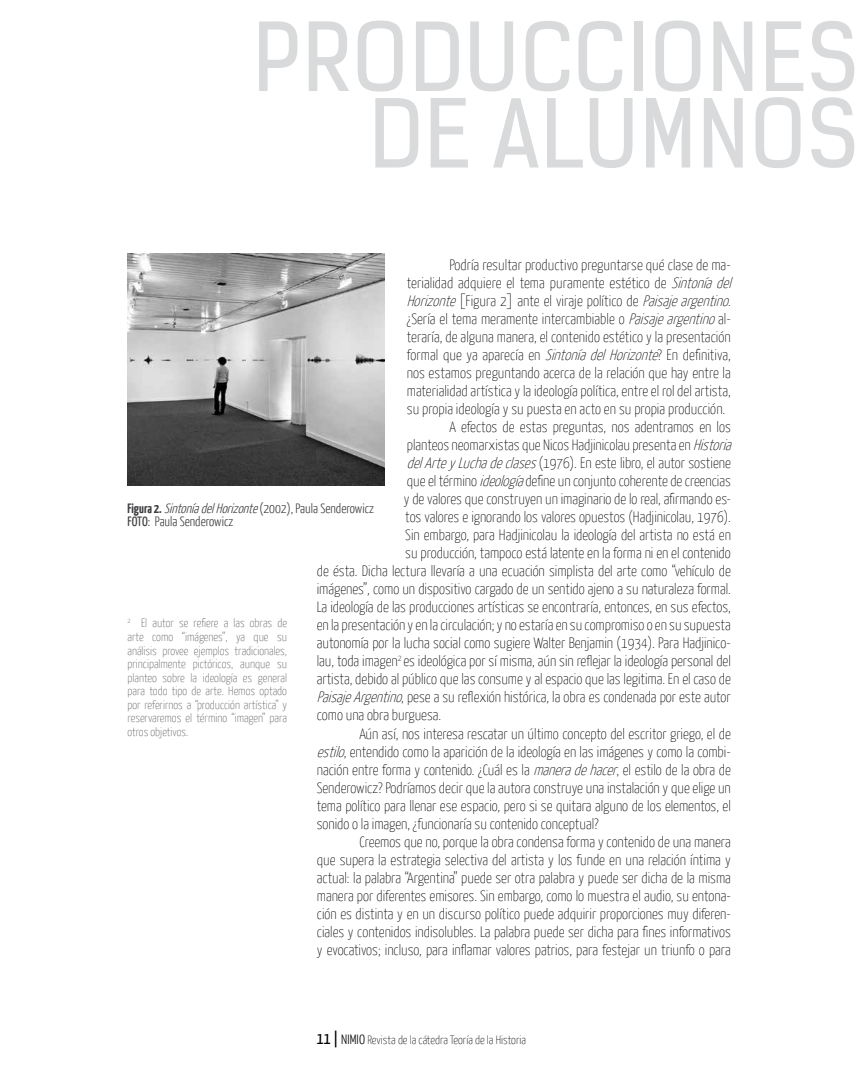
<style>
.page{position:relative;width:859px;height:1085px;background:#fff}
.page>*{position:absolute;margin:0;border:0;box-sizing:border-box;transform-origin:0 0}
.t1{font:90px "Kelson Sans";color:#d9dadb}
.t2{font:100 15px "Yanone Kaffeesatz";color:#000}
.t3{font:300 13.5px/13.5px "Yanone Kaffeesatz";color:#3e3d40}
.t4{font:100 12px/13.5px "Yanone Kaffeesatz";color:#58585a;text-align:justify}
.t5{font:100 12px "Yanone Kaffeesatz";color:#000}
.s1{font-style:italic}
.s2{font-weight:700}
.s3{font-weight:400}
.s4{font-weight:400;font-size:16.5px}
.s5{font-weight:300;font-size:13.5px}
</style>
<div class="page">
<img style="left:128px;top:253px;width:257px;height:232px">
<h1 class="t1" style="left:253px;top:2px;width:100px">PRODUCCION</h1>
<h1 class="t1" style="left:760px;top:2px;width:92px">ES</h1>
<h1 class="t1" style="left:369px;top:78px;width:176px">DE ALUMNOS</h1>
<p class="t2" style="left:449px;top:256px;width:283px">Podría resultar productivo preguntarse qué clase de ma-</p>
<p class="t2" style="left:407px;top:274px;width:330px">terialidad adquiere el tema puramente estético de <span class="s1">Sintoníadel</span></p>
<p class="t2" style="left:407px;top:292px;width:327px"><span class="s1">Horizonte</span>[Figura 2] ante el viraje político de <span class="s1">Paisajeargentino</span>.</p>
<p class="t2" style="left:407px;top:310px;width:325px">¿Sería el tema meramente intercambiable o <span class="s1">Paisajeargentino</span>al-</p>
<p class="t2" style="left:407px;top:328px;width:325px">teraría, de alguna manera, el contenido estético y la presentación</p>
<p class="t2" style="left:407px;top:346px;width:326px">formal que ya aparecía en <span class="s1">SintoníadelHorizonte</span>? En definitiva,</p>
<p class="t2" style="left:407px;top:364px;width:326px">nos estamos preguntando acerca de la relación que hay entre la</p>
<p class="t2" style="left:407px;top:382px;width:326px">materialidad artística y la ideología política, entre el rol del artista,</p>
<p class="t2" style="left:407px;top:400px;width:320px">su propia ideología y su puesta en acto en su propia producción.</p>
<p class="t2" style="left:449px;top:418px;width:283px">A efectos de estas preguntas, nos adentramos en los</p>
<p class="t2" style="left:407px;top:436px;width:330px">planteos neomarxistas que Nicos Hadjinicolau presenta en <span class="s1">Historia</span></p>
<p class="t2" style="left:407px;top:454px;width:326px"><span class="s1">delArtey Luchadeclases</span>(1976). En este libro, el autor sostiene</p>
<p class="t2" style="left:407px;top:472px;width:326px">que el término <span class="s1">ideología</span>define un conjunto coherente de creencias</p>
<p class="t2" style="left:404px;top:490px;width:328px">y de valores que construyen un imaginario de lo real, afirmando es-</p>
<p class="t2" style="left:405px;top:508px;width:327px">tos valores e ignorando los valores opuestos (Hadjinicolau, 1976).</p>
<p class="t2" style="left:405px;top:526px;width:327px">Sin embargo, para Hadjinicolau la ideología del artista no está en</p>
<p class="t2" style="left:405px;top:544px;width:327px">su producción, tampoco está latente en la forma ni en el contenido</p>
<p class="t2" style="left:317px;top:562px;width:416px">de ésta. Dicha lectura llevaría a una ecuación simplista del arte como “vehículo de</p>
<p class="t2" style="left:317px;top:580px;width:416px">imágenes”, como un dispositivo cargado de un sentido ajeno a su naturaleza formal.</p>
<p class="t2" style="left:317px;top:598px;width:416px">La ideología de las producciones artísticas se encontraría, entonces, en sus efectos,</p>
<p class="t2" style="left:317px;top:616px;width:415px">en la presentación y en la circulación; y no estaría en su compromiso o en su supuesta</p>
<p class="t2" style="left:317px;top:634px;width:416px">autonomía por la lucha social como sugiere Walter Benjamin (1934). Para Hadjinico-</p>
<p class="t2" style="left:317px;top:652px;width:415px">lau, toda imagen<sup>2</sup> es ideológica por sí misma, aún sin reflejar la ideología personal del</p>
<p class="t2" style="left:317px;top:670px;width:416px">artista, debido al público que las consume y al espacio que las legitima. En el caso de</p>
<p class="t2" style="left:317px;top:688px;width:416px"><span class="s1">PaisajeArgentino</span>, pese a su reflexión histórica, la obra es condenada por este autor</p>
<p class="t2" style="left:317px;top:706px;width:126px">como una obra burguesa.</p>
<p class="t2" style="left:359px;top:724px;width:373px">Aún así, nos interesa rescatar un último concepto del escritor griego, el de</p>
<p class="t2" style="left:317px;top:742px;width:415px"><span class="s1">estilo</span>, entendido como la aparición de la ideología en las imágenes y como la combi-</p>
<p class="t2" style="left:317px;top:760px;width:416px">nación entre forma y contenido. ¿Cuál es la <span class="s1">maneradehacer</span>, el estilo de la obra de</p>
<p class="t2" style="left:317px;top:778px;width:416px">Senderowicz? Podríamos decir que la autora construye una instalación y que elige un</p>
<p class="t2" style="left:317px;top:796px;width:416px">tema político para llenar ese espacio, pero si se quitara alguno de los elementos, el</p>
<p class="t2" style="left:317px;top:814px;width:283px">sonido o la imagen, ¿funcionaría su contenido conceptual?</p>
<p class="t2" style="left:359px;top:832px;width:373px">Creemos que no, porque la obra condensa forma y contenido de una manera</p>
<p class="t2" style="left:317px;top:850px;width:415px">que supera la estrategia selectiva del artista y los funde en una relación íntima y</p>
<p class="t2" style="left:317px;top:868px;width:416px">actual: la palabra “Argentina” puede ser otra palabra y puede ser dicha de la misma</p>
<p class="t2" style="left:317px;top:886px;width:416px">manera por diferentes emisores. Sin embargo, como lo muestra el audio, su entona-</p>
<p class="t2" style="left:317px;top:904px;width:416px">ción es distinta y en un discurso político puede adquirir proporciones muy diferen-</p>
<p class="t2" style="left:317px;top:922px;width:415px">ciales y contenidos indisolubles. La palabra puede ser dicha para fines informativos</p>
<p class="t2" style="left:317px;top:940px;width:416px">y evocativos; incluso, para inflamar valores patrios, para festejar un triunfo o para</p>
<p class="t3" style="left:128px;top:501px;width:248px"><span class="s2">Figura 2.</span> <span class="s1">SintoníadelHorizonte</span>(2002), Paula Senderowicz<br><span class="s3">FOTO</span>: Paula Senderowicz</p>
<p class="t4" style="left:128px;top:616px;width:161px"><sup>2</sup> El autor se refiere a las obras de arte como “imágenes”, ya que su análisis provee ejemplos tradicionales, principalmente pictóricos, aunque su planteo sobre la ideología es general para todo tipo de arte. Hemos optado por referirnos a “producción artística” y reservaremos el término “imagen” para otros objetivos.</p>
<p class="t5" style="left:317px;top:1032px;width:211px"><span class="s4">11 |</span> <span class="s5">NIMIO</span> Revista de la cátedra Teoría de la Historia</p>
</div>
